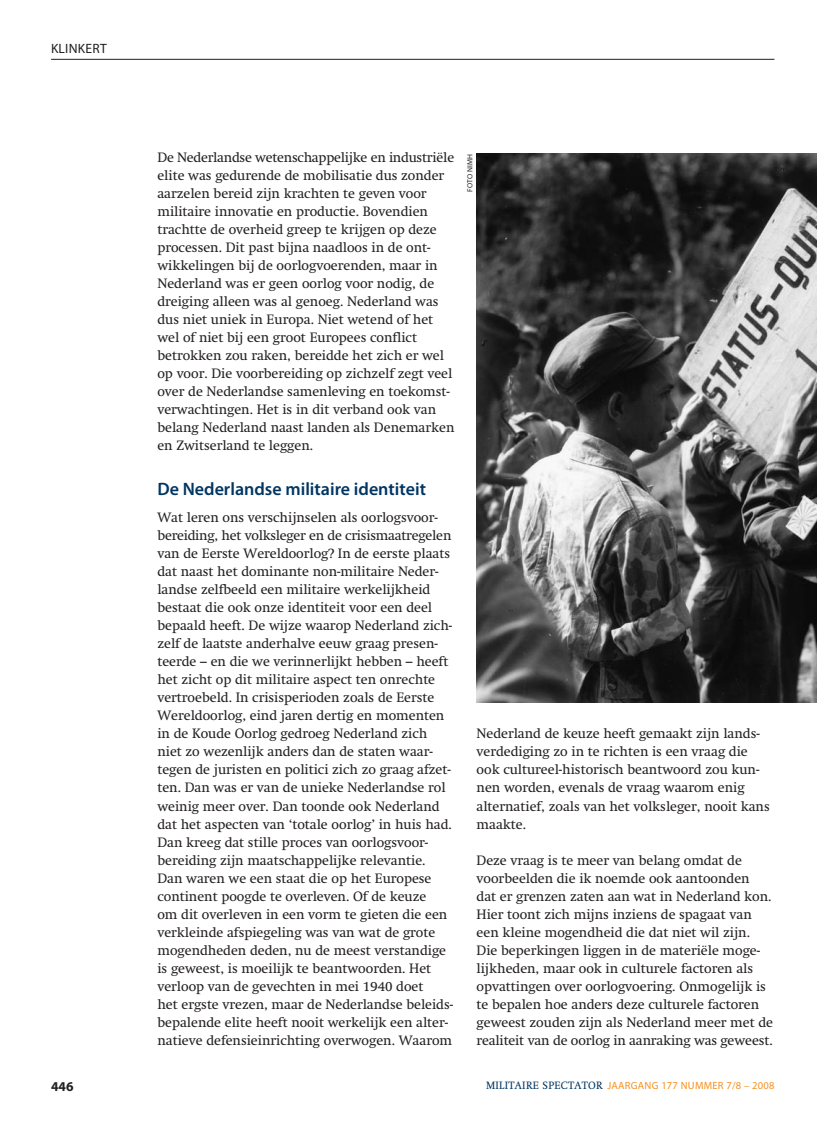
<style>
.page{position:relative;width:817px;height:1136px;background:#fff}
.page>*{position:absolute;margin:0;border:0;box-sizing:border-box;transform-origin:0 0}
.t1{font:600 18px "Myriad Pro";color:#003562}
.t2{font:13.5px/18px "Swift";color:#231f20}
.t3{font:13.5px "Myriad Pro";letter-spacing:.02em;color:#231f20}
.t4{font:700 13.5px "Myriad Pro";color:#231f20}
.t5{font:10.5px "Myriad Pro";letter-spacing:.025em;color:#f7901e}
.t6{font:7.5px "Myriad Pro";letter-spacing:.02em;color:#231f20}
.s1{font-family:"Swift";color:#003562}
</style>
<div class="page">
<hr style="left:51px;top:59px;width:723px;height:1px;background:#231f20">
<img style="left:476px;top:154px;width:340px;height:548px">
<p class="t3" style="left:51px;top:43px;width:57px">KLINKERT</p>
<p class="t2" style="left:157px;top:150px;width:298px">De Nederlandse wetenschappelijke en industriële elite was gedurende de mobilisatie dus zonder aarzelen bereid zijn krachten te geven voor militaire innovatie en productie. Bovendien trachtte de overheid greep te krijgen op deze processen. Dit past bijna naadloos in de ont&shy;wikkelingen bij de oorlogvoerenden, maar in Nederland was er geen oorlog voor nodig, de dreiging alleen was al genoeg. Nederland was dus niet uniek in Europa. Niet wetend of het wel of niet bij een groot Europees conflict betrokken zou raken, bereidde het zich er wel op voor. Die voorbereiding op zichzelf zegt veel over de Nederlandse samenleving en toekomst&shy;verwachtingen. Het is in dit verband ook van belang Nederland naast landen als Denemarken en Zwitserland te leggen.</p>
<h1 class="t1" style="left:157px;top:482px;width:270px">De Nederlandse militaire identiteit</h1>
<p class="t2" style="left:157px;top:510px;width:297px">Wat leren ons verschijnselen als oorlogsvoor&shy;bereiding, het volksleger en de crisismaatregelen van de Eerste Wereldoorlog? In de eerste plaats dat naast het dominante non-militaire Neder&shy;landse zelfbeeld een militaire werkelijkheid bestaat die ook onze identiteit voor een deel bepaald heeft. De wijze waarop Nederland zich&shy;zelf de laatste anderhalve eeuw graag presen&shy;teerde – en die we verinnerlijkt hebben – heeft het zicht op dit militaire aspect ten onrechte vertroebeld. In crisisperioden zoals de Eerste Wereldoorlog, eind jaren dertig en momenten in de Koude Oorlog gedroeg Nederland zich niet zo wezenlijk anders dan de staten waar&shy;tegen de juristen en politici zich zo graag afzet&shy;ten. Dan was er van de unieke Nederlandse rol weinig meer over. Dan toonde ook Nederland dat het aspecten van ‘totale oorlog’ in huis had.<br>Dan kreeg dat stille proces van oorlogsvoor&shy;bereiding zijn maatschappelijke relevantie.<br>Dan waren we een staat die op het Europese continent poogde te overleven. Of de keuze<br>om dit overleven in een vorm te gieten die een verkleinde afspiegeling was van wat de grote mogendheden deden, nu de meest verstandige is geweest, is moeilijk te beantwoorden. Het verloop van de gevechten in mei 1940 doet<br>het ergste vrezen, maar de Nederlandse beleids&shy;bepalende elite heeft nooit werkelijk een alter&shy;natieve defensieinrichting overwogen. Waarom</p>
<p class="t6" style="left:467px;top:192px;width:39px;rotate:-90deg">FOTO NIMH</p>
<p class="t2" style="left:476px;top:726px;width:294px">Nederland de keuze heeft gemaakt zijn lands&shy;verdediging zo in te richten is een vraag die ook cultureel-historisch beantwoord zou kun&shy;nen worden, evenals de vraag waarom enig alternatief, zoals van het volksleger, nooit kans maakte.</p>
<p class="t2" style="left:476px;top:852px;width:298px">Deze vraag is te meer van belang omdat de voorbeelden die ik noemde ook aantoonden<br>dat er grenzen zaten aan wat in Nederland kon.<br>Hier toont zich mijns inziens de spagaat van een kleine mogendheid die dat niet wil zijn.<br>Die beperkingen liggen in de materiële moge&shy;lijkheden, maar ook in culturele factoren als opvattingen over oorlogvoering. Onmogelijk is te bepalen hoe anders deze culturele factoren geweest zouden zijn als Nederland meer met de realiteit van de oorlog in aanraking was geweest.</p>
<p class="t4" style="left:51px;top:1081px;width:24px">446</p>
<p class="t5" style="left:486px;top:1080px;width:290px"><span class="s1">MILITAIRE SPECTATOR</span> JAARGANG 177 NUMMER 7/8 – 2008</p>
</div>
